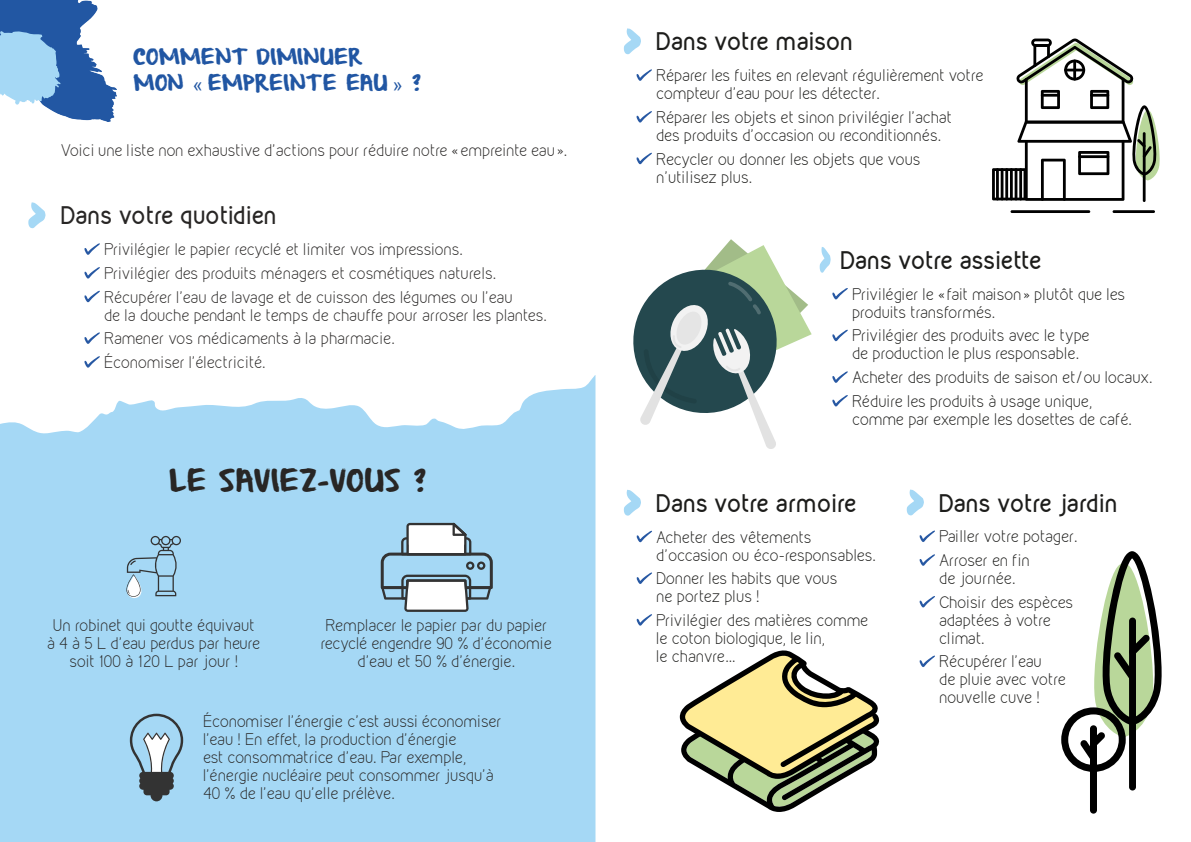
<style>
.page{position:relative;width:1191px;height:842px;background:#fff}
.page>*{position:absolute;margin:0;border:0;box-sizing:border-box;transform-origin:0 0}
.t1{font:25px "From Where You Are";letter-spacing:.015em;color:#282625}
.t2{font:700 22px "Kirvy";letter-spacing:-.01em;color:#1d1d1b}
.t3{font:700 22px "Kirvy";letter-spacing:-.01em;color:#282625}
.t4{font:18px/26px "From Where You Are";color:#2156a3}
.t5{font:300 15px/18px "Kirvy";color:#1d1d1b}
.t6{font:300 15px/18px "Kirvy";color:#282625}
.s1{font-family:"Arial"}
</style>
<div class="page">
<img style="left:0;top:0;width:116px;height:121px">
<svg style="left:0;top:31px;width:61px;height:74px;background:#93c4e7"></svg>
<svg style="left:28px;top:202px;width:18px;height:26px"></svg>
<svg style="left:84px;top:243px;width:16px;height:12px"></svg>
<svg style="left:84px;top:267px;width:16px;height:12px"></svg>
<svg style="left:84px;top:291px;width:16px;height:12px"></svg>
<svg style="left:84px;top:332px;width:16px;height:12px"></svg>
<svg style="left:84px;top:356px;width:16px;height:12px"></svg>
<svg style="left:624px;top:28px;width:17px;height:26px"></svg>
<hr style="left:1112px;top:210px;width:43px;height:3px;background:#000">
<hr style="left:1010px;top:210px;width:80px;height:3px;background:#000">
<hr style="left:1142px;top:132px;width:3px;height:70px;background:#000">
<svg style="left:992px;top:39px;width:168px;height:162px"></svg>
<hr style="left:996px;top:168px;width:2px;height:32px;background:#000">
<hr style="left:1000px;top:168px;width:3px;height:32px;background:#000">
<hr style="left:1005px;top:168px;width:3px;height:32px;background:#000">
<hr style="left:1010px;top:168px;width:2px;height:32px;background:#000">
<hr style="left:1014px;top:168px;width:3px;height:32px;background:#000">
<hr style="left:1019px;top:168px;width:3px;height:32px;background:#000">
<svg style="left:636px;top:69px;width:16px;height:12px"></svg>
<svg style="left:636px;top:111px;width:16px;height:12px"></svg>
<svg style="left:636px;top:153px;width:16px;height:12px"></svg>
<svg style="left:819px;top:247px;width:11px;height:26px"></svg>
<svg style="left:633px;top:239px;width:178px;height:210px"></svg>
<svg style="left:832px;top:288px;width:16px;height:12px"></svg>
<svg style="left:832px;top:330px;width:16px;height:12px"></svg>
<svg style="left:832px;top:371px;width:16px;height:12px"></svg>
<svg style="left:832px;top:395px;width:16px;height:12px"></svg>
<svg style="left:624px;top:490px;width:17px;height:26px"></svg>
<svg style="left:636px;top:531px;width:16px;height:12px"></svg>
<svg style="left:636px;top:572px;width:16px;height:12px"></svg>
<svg style="left:636px;top:614px;width:16px;height:12px"></svg>
<svg style="left:679px;top:650px;width:201px;height:162px"></svg>
<svg style="left:919px;top:530px;width:16px;height:12px"></svg>
<svg style="left:919px;top:554px;width:16px;height:12px"></svg>
<svg style="left:919px;top:596px;width:16px;height:12px"></svg>
<svg style="left:919px;top:655px;width:16px;height:12px"></svg>
<svg style="left:906px;top:489px;width:18px;height:26px"></svg>
<div style="left:1129px;top:617px;width:7px;height:173px;background:#000;border-radius:3px"></div>
<div style="left:1090px;top:725px;width:7px;height:89px;background:#000;border-radius:4px"></div>
<svg style="left:1061px;top:551px;width:101px;height:221px"></svg>
<svg style="left:0;top:375px;width:595px;height:467px;background:#acdbf5"></svg>
<svg style="left:126px;top:536px;width:55px;height:62px;background:#99c2d9"></svg>
<svg style="left:379px;top:523px;width:115px;height:89px"></svg>
<svg style="left:130px;top:714px;width:53px;height:87px;background:#8eadbf"></svg>
<p class="t4" style="left:133px;top:45px;width:289px">COMMENT DIMINUER<br>MON <span class="s1">«</span> EMPREINTE EAU <span class="s1">»</span> ?</p>
<p class="t6" style="left:61px;top:143px;width:508px">Voici une liste non exhaustive d’actions pour réduire notre « empreinte eau ».</p>
<h2 class="t3" style="left:61px;top:207px;width:218px">Dans votre quotidien</h2>
<p class="t6" style="left:104px;top:239px;width:410px;line-height:23.7px">Privilégier le papier recyclé et limiter vos impressions.<br>Privilégier des produits ménagers et cosmétiques naturels.<br>Récupérer l’eau de lavage et de cuisson des légumes ou l’eau</p>
<p class="t6" style="left:104px;top:304px;width:444px;line-height:23.7px">de la douche pendant le temps de chauffe pour arroser les plantes.<br>Ramener vos médicaments à la pharmacie.<br>Économiser l’électricité.</p>
<h1 class="t1" style="left:169px;top:468px;width:258px">LE SAVIEZ-VOUS ?</h1>
<p class="t6" style="left:47px;top:618px;width:215px;text-align:center">Un robinet qui goutte équivaut<br>à 4 à 5 L d’eau perdus par heure soit 100 à 120 L par jour !</p>
<p class="t6" style="left:321px;top:618px;width:233px;text-align:center">Remplacer le papier par du papier recyclé engendre 90 % d’économie d’eau et 50 % d’énergie.</p>
<p class="t6" style="left:203px;top:714px;width:300px">Économiser l’énergie c’est aussi économiser l’eau ! En effet, la production d’énergie<br>est consommatrice d’eau. Par exemple, l’énergie nucléaire peut consommer jusqu’à 40 % de l’eau qu’elle prélève.</p>
<h2 class="t2" style="left:656px;top:33px;width:198px">Dans votre maison</h2>
<p class="t5" style="left:656px;top:68px;width:329px">Réparer les fuites en relevant régulièrement votre compteur d’eau pour les détecter.</p>
<p class="t5" style="left:656px;top:109px;width:297px">Réparer les objets et sinon privilégier l’achat des produits d’occasion ou reconditionnés.</p>
<p class="t5" style="left:656px;top:151px;width:266px">Recycler ou donner les objets que vous n’utilisez plus.</p>
<h2 class="t2" style="left:840px;top:251px;width:203px">Dans votre assiette</h2>
<p class="t5" style="left:852px;top:286px;width:275px">Privilégier le « fait maison » plutôt que les produits transformés.</p>
<p class="t5" style="left:852px;top:328px;width:239px">Privilégier des produits avec le type de production le plus responsable.</p>
<p class="t5" style="left:852px;top:367px;width:302px;line-height:23.7px">Acheter des produits de saison et/ou locaux.<br>Réduire les produits à usage unique,</p>
<p class="t5" style="left:852px;top:411px;width:281px">comme par exemple les dosettes de café.</p>
<h2 class="t2" style="left:656px;top:494px;width:202px">Dans votre armoire</h2>
<p class="t5" style="left:656px;top:529px;width:221px">Acheter des vêtements d’occasion ou éco-responsables.</p>
<p class="t5" style="left:656px;top:571px;width:183px">Donner les habits que vous ne portez plus !</p>
<p class="t5" style="left:656px;top:612px;width:214px">Privilégier des matières comme le coton biologique, le lin,<br>le chanvre…</p>
<h2 class="t2" style="left:939px;top:494px;width:180px">Dans votre jardin</h2>
<p class="t5" style="left:939px;top:526px;width:140px;line-height:23.7px">Pailler votre potager.<br>Arroser en fin</p>
<p class="t5" style="left:939px;top:568px;width:135px;line-height:23.7px">de journée.<br>Choisir des espèces</p>
<p class="t5" style="left:939px;top:612px;width:113px">adaptées à votre climat.</p>
<p class="t5" style="left:939px;top:654px;width:128px">Récupérer l’eau<br>de pluie avec votre nouvelle cuve !</p>
</div>
